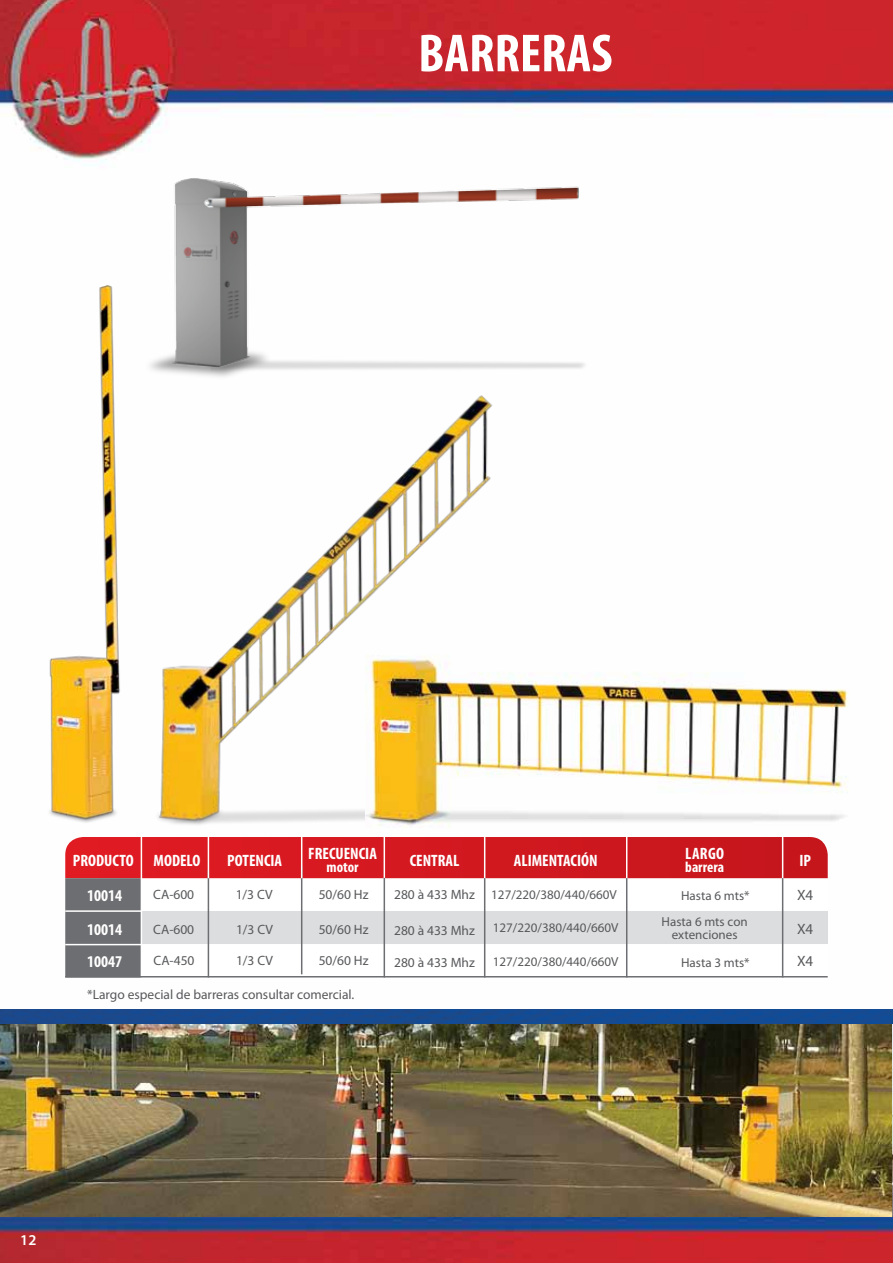
<style>
.page{position:relative;width:893px;height:1263px;background:#fff}
.page>*{position:absolute;margin:0;border:0;box-sizing:border-box;transform-origin:0 0}
.t1{font:700 condensed 54px "Myriad Pro";color:#fff}
.t2{font:700 condensed 16.5px/34px "Myriad Pro";color:#fff}
.t3{font:700 condensed 15px "Myriad Pro";color:#fff}
.t4{font:15px/32.4px "Myriad Pro";color:#58595b}
.t5{font:600 15px "Myriad Pro";color:#fff}
.t6{font:13.5px "Myriad Pro";color:#58595b}
.t7{font:13.05px/13.5px "Myriad Pro";color:#58595b;text-align:center}
</style>
<div class="page">
<img style="left:0;top:0;width:893px;height:1263px">
<img style="left:0;top:1010px;width:893px;height:206px">
<img style="left:126px;top:83px;width:468px;height:323px">
<img style="left:0;top:259px;width:307px;height:578px">
<img style="left:139px;top:326px;width:376px;height:553px">
<img style="left:892px;top:1025px;width:1px;height:191px">
<img style="left:366px;top:638px;width:494px;height:221px">
<svg style="left:65px;top:837px;width:763px;height:41px"></svg>
<div style="left:66px;top:879px;width:762px;height:33px;background:#fff"></div>
<div style="left:142px;top:944px;width:686px;height:33px;background:#fff"></div>
<div style="left:66px;top:911px;width:762px;height:33px;background:#dcddde"></div>
<div style="left:65px;top:878px;width:76px;height:99px;background:#6d6e71"></div>
<hr style="left:65px;top:910px;width:76px;height:2px;background:#fff">
<hr style="left:65px;top:944px;width:76px;height:1px;background:#fff">
<hr style="left:301px;top:867px;width:1px;height:107px;background:#6d6e71">
<hr style="left:208px;top:870px;width:1px;height:107px;background:#6d6e71">
<hr style="left:301px;top:837px;width:1px;height:41px;background:#fff">
<hr style="left:208px;top:837px;width:1px;height:41px;background:#fff">
<hr style="left:384px;top:837px;width:1px;height:42px;background:#fff">
<hr style="left:484px;top:837px;width:1px;height:50px;background:#fff">
<hr style="left:626px;top:837px;width:1px;height:50px;background:#fff">
<hr style="left:782px;top:837px;width:1px;height:50px;background:#fff">
<hr style="left:141px;top:837px;width:1px;height:140px;background:#fff">
<hr style="left:384px;top:878px;width:1px;height:99px;background:#6d6e71">
<hr style="left:484px;top:878px;width:1px;height:99px;background:#6d6e71">
<hr style="left:626px;top:878px;width:1px;height:99px;background:#6d6e71">
<hr style="left:782px;top:878px;width:1px;height:99px;background:#6d6e71">
<hr style="left:65px;top:976px;width:763px;height:1px;background:#6d6e71">
<h1 class="t1" style="left:418px;top:20px;width:196px">BARRERAS</h1>
<p class="t2" style="left:73px;top:843px;width:129px">PRODUCTO MODELO</p>
<p class="t2" style="left:227px;top:843px;width:57px">POTENCIA</p>
<p class="t2" style="left:87px;top:878px;width:37px">10014<br>10014</p>
<p class="t6" style="left:153px;top:886px;width:42px">CA-600</p>
<p class="t6" style="left:153px;top:921px;width:42px">CA-600</p>
<p class="t2" style="left:87px;top:944px;width:37px">10047</p>
<p class="t6" style="left:154px;top:952px;width:42px">CA-450</p>
<p class="t6" style="left:236px;top:886px;width:38px">1/3 CV</p>
<p class="t6" style="left:236px;top:921px;width:38px">1/3 CV</p>
<p class="t6" style="left:236px;top:952px;width:38px">1/3 CV</p>
<p class="t2" style="left:308px;top:836px;width:70px">FRECUENCIA</p>
<p class="t3" style="left:327px;top:858px;width:34px">motor</p>
<p class="t6" style="left:319px;top:886px;width:51px">50/60 Hz</p>
<p class="t6" style="left:319px;top:921px;width:51px">50/60 Hz</p>
<p class="t6" style="left:319px;top:952px;width:51px">50/60 Hz</p>
<p class="t2" style="left:685px;top:836px;width:40px">LARGO</p>
<p class="t3" style="left:685px;top:858px;width:40px">barrera</p>
<p class="t2" style="left:410px;top:843px;width:51px">CENTRAL</p>
<p class="t2" style="left:514px;top:843px;width:85px">ALIMENTACIÓN</p>
<p class="t2" style="left:799px;top:843px;width:13px">IP</p>
<p class="t7" style="left:681px;top:888px;width:70px">Hasta 6 mts*</p>
<p class="t6" style="left:394px;top:886px;width:82px">280 à 433 Mhz</p>
<p class="t6" style="left:394px;top:922px;width:82px">280 à 433 Mhz</p>
<p class="t6" style="left:394px;top:954px;width:82px">280 à 433 Mhz</p>
<p class="t4" style="left:797px;top:878px;width:18px">X4</p>
<p class="t4" style="left:797px;top:912px;width:18px">X4<br>X4</p>
<p class="t7" style="left:491px;top:888px;width:127px">127/220/380/440/660V</p>
<p class="t7" style="left:493px;top:921px;width:127px">127/220/380/440/660V</p>
<p class="t7" style="left:493px;top:955px;width:127px">127/220/380/440/660V</p>
<p class="t7" style="left:662px;top:914px;width:88px">Hasta 6 mts con extenciones</p>
<p class="t7" style="left:681px;top:956px;width:70px">Hasta 3 mts*</p>
<p class="t6" style="left:87px;top:986px;width:269px">*Largo especial de barreras consultar comercial.</p>
<p class="t5" style="left:20px;top:1231px;width:18px">12</p>
</div>
